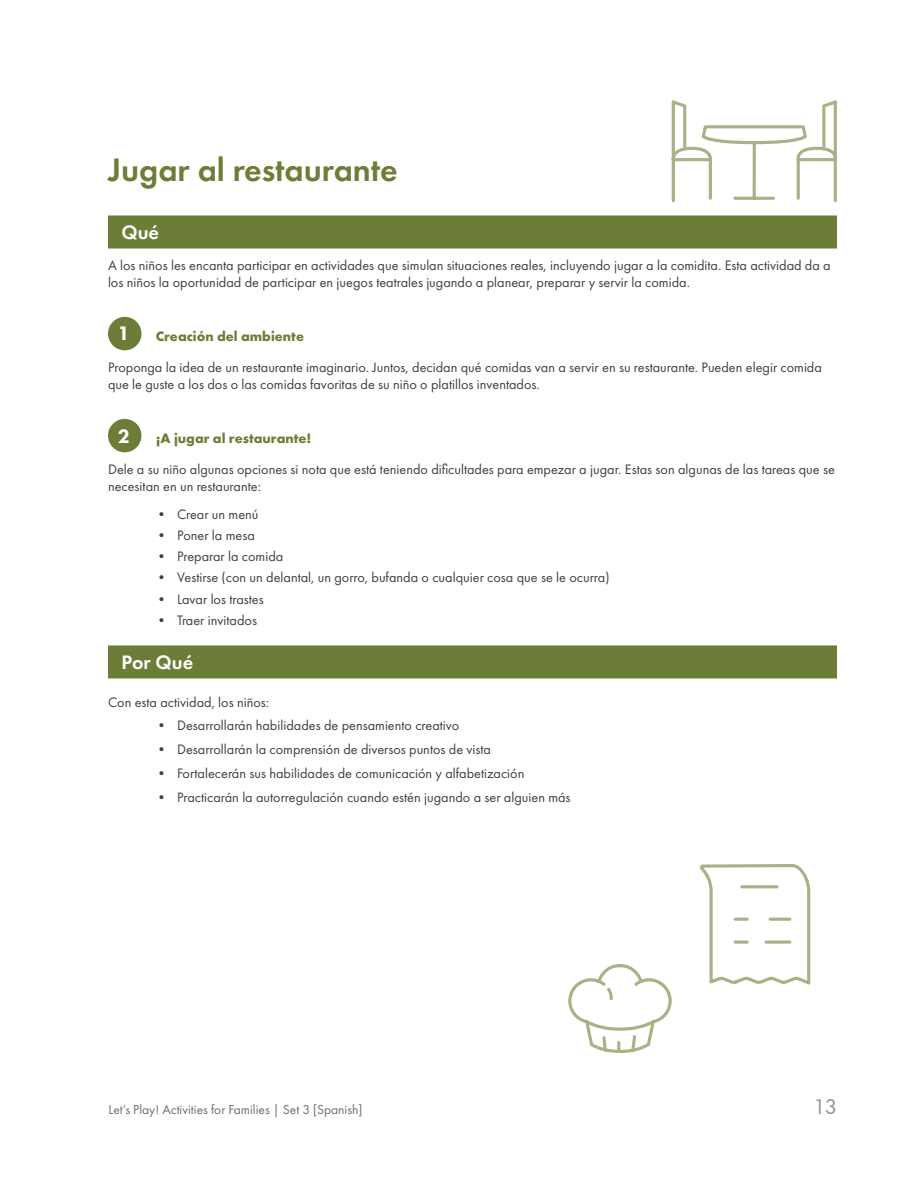
<style>
.page{position:relative;width:918px;height:1188px;background:#fff}
.page>*{position:absolute;margin:0;border:0;box-sizing:border-box;transform-origin:0 0}
.title_green{font:600 33.75px "Futura PT";color:#6b7d36}
.what_how_green{font:600 20.25px "Futura PT";color:#fff}
.t1{font:800 20.25px "Futura PT";color:#fff}
.t2{font:500 19.5px "Futura";color:#939598}
.body{font:14.25px/17.1px "Futura PT";color:#414042}
.numbered_head_green{font:700 14.25px "Futura PT";color:#6b7d36}
.t3{font:13.5px "Futura PT";color:#6d6e71}
</style>
<div class="page">
<div style="left:108px;top:216px;width:729px;height:33px;background:#6b7d36"></div>
<div style="left:108px;top:645px;width:729px;height:33px;background:#6b7d36"></div>
<div style="left:108px;top:317px;width:33px;height:33px;background:#6b7d36;border-radius:50%"></div>
<div style="left:108px;top:419px;width:33px;height:33px;background:#6b7d36;border-radius:50%"></div>
<svg style="left:671px;top:100px;width:166px;height:103px"></svg>
<svg style="left:699px;top:864px;width:112px;height:121px"></svg>
<svg style="left:570px;top:964px;width:102px;height:89px"></svg>
<p class="title_green" style="left:108px;top:149px;width:291px">Jugar al restaurante</p>
<p class="what_how_green" style="left:122px;top:220px;width:39px">Qué</p>
<p class="body" style="left:108px;top:257px;width:724px">A los niños les encanta participar en actividades que simulan situaciones reales, incluyendo jugar a la comidita. Esta actividad da a los niños la oportunidad de participar en juegos teatrales jugando a planear, preparar y servir la comida.</p>
<h1 class="t1" style="left:118px;top:321px;width:14px">1</h1>
<p class="numbered_head_green" style="left:156px;top:327px;width:150px">Creación del ambiente</p>
<p class="body" style="left:108px;top:359px;width:715px">Proponga la idea de un restaurante imaginario. Juntos, decidan qué comidas van a servir en su restaurante. Pueden elegir comida que le guste a los dos o las comidas favoritas de su niño o platillos inventados.</p>
<h1 class="t1" style="left:118px;top:423px;width:14px">2</h1>
<p class="numbered_head_green" style="left:156px;top:429px;width:157px">¡A jugar al restaurante!</p>
<p class="body" style="left:108px;top:461px;width:728px">Dele a su niño algunas opciones si nota que está teniendo dificultades para empezar a jugar. Estas son algunas de las tareas que se necesitan en un restaurante:</p>
<p class="body" style="left:154px;top:506px;width:106px">• Crear un menú</p>
<p class="body" style="left:154px;top:527px;width:102px">• Poner la mesa</p>
<p class="body" style="left:154px;top:548px;width:130px">• Preparar la comida</p>
<p class="body" style="left:154px;top:569px;width:457px">• Vestirse (con un delantal, un gorro, bufanda o cualquier cosa que se le ocurra)</p>
<p class="body" style="left:154px;top:590px;width:111px">• Lavar los trastes</p>
<p class="body" style="left:154px;top:611px;width:104px">• Traer invitados</p>
<p class="what_how_green" style="left:122px;top:650px;width:73px">Por Qué</p>
<p class="body" style="left:108px;top:693px;width:163px">Con esta actividad, los niños:</p>
<p class="body" style="left:154px;top:717px;width:306px">• Desarrollarán habilidades de pensamiento creativo</p>
<p class="body" style="left:154px;top:741px;width:338px">• Desarrollarán la comprensión de diversos puntos de vista</p>
<p class="body" style="left:154px;top:765px;width:371px">• Fortalecerán sus habilidades de comunicación y alfabetización</p>
<p class="body" style="left:154px;top:789px;width:418px">• Practicarán la autorregulación cuando estén jugando a ser alguien más</p>
<p class="t3" style="left:109px;top:1102px;width:255px">Let’s Play! Activities for Families | Set 3 [Spanish]</p>
<h3 class="t2" style="left:814px;top:1094px;width:24px">13</h3>
</div>
